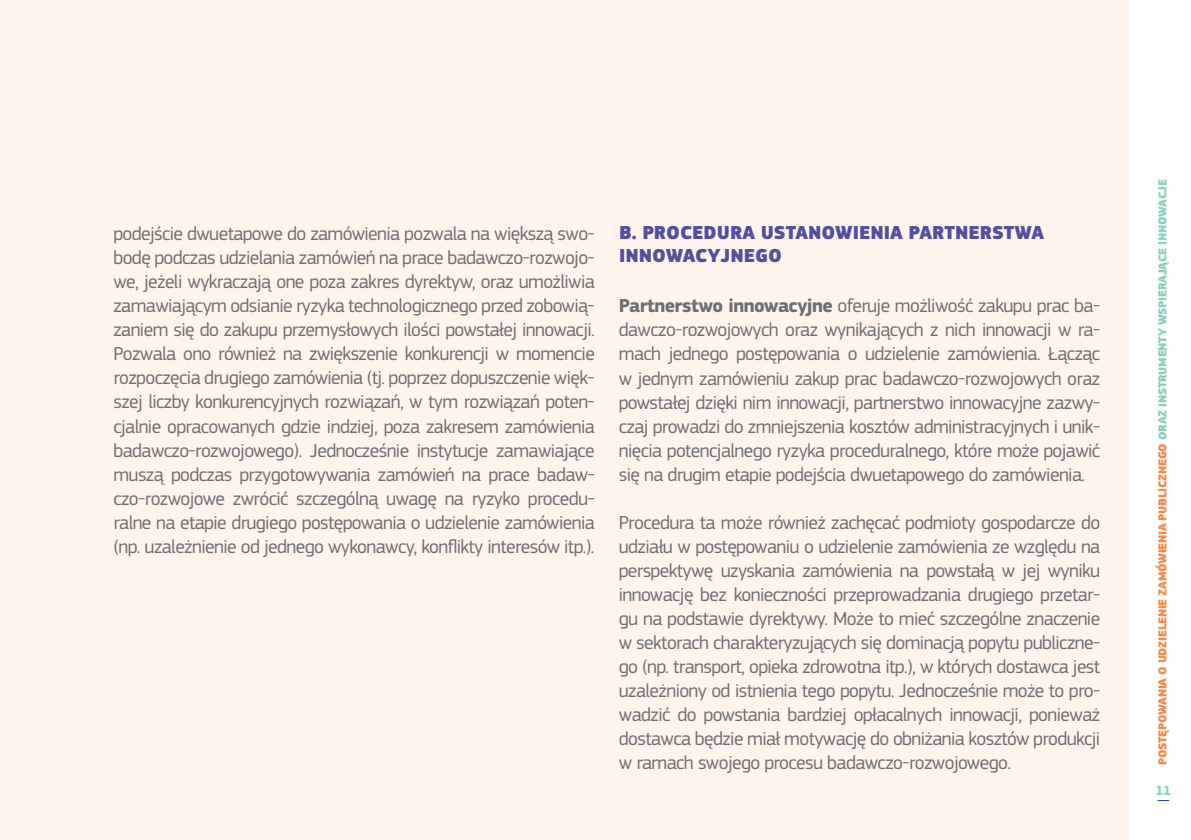
<style>
.page{position:relative;width:1191px;height:840px;background:#fff}
.page>*{position:absolute;margin:0;border:0;box-sizing:border-box;transform-origin:0 0}
.t1{font:19.6px/24px "EC Square Sans Pro";letter-spacing:-.03em;color:#6d6e71;text-align:justify}
.t2{font:900 19.6px/23.4px "EC Square Sans Pro Extra";color:#524fa1}
.t3{font:700 14px "EC Square Sans Pro";color:#8bd0c0}
.t4{font:900 12px "EC Square Sans Pro Extra";letter-spacing:-.02em;color:#f68a4c}
.s1{font-weight:700}
.s2{color:#8bd0c0}
</style>
<div class="page">
<div style="left:0;top:0;width:1128px;height:839px;background:#fff4ec"></div>
<p class="t1" style="left:113px;top:222px;width:483px">podejście dwuetapowe do zamówienia pozwala na większą swo&shy;bodę podczas udzielania zamówień na prace badawczo-rozwojo&shy;we, jeżeli wykraczają one poza zakres dyrektyw, oraz umożliwia zamawiającym odsianie ryzyka technologicznego przed zobowią&shy;zaniem się do zakupu przemysłowych ilości powstałej innowacji.<br>Pozwala ono również na zwiększenie konkurencji w momencie rozpoczęcia drugiego zamówienia (tj. poprzez dopuszczenie więk&shy;szej liczby konkurencyjnych rozwiązań, w tym rozwiązań poten&shy;cjalnie opracowanych gdzie indziej, poza zakresem zamówienia badawczo-rozwojowego). Jednocześnie instytucje zamawiające muszą podczas przygotowywania zamówień na prace badaw&shy;czo-rozwojowe zwrócić szczególną uwagę na ryzyko procedu&shy;ralne na etapie drugiego postępowania o udzielenie zamówienia (np. uzależnienie od jednego wykonawcy, konflikty interesów itp.).</p>
<p class="t2" style="left:619px;top:221px;width:427px">B. PROCEDURA USTANOWIENIA PARTNERSTWA<br>INNOWACYJNEGO</p>
<p class="t1" style="left:619px;top:294px;width:483px"><span class="s1">Partnerstwo innowacyjne</span> oferuje możliwość zakupu prac ba&shy;dawczo-rozwojowych oraz wynikających z nich innowacji w ra&shy;mach jednego postępowania o udzielenie zamówienia. Łącząc w jednym zamówieniu zakup prac badawczo-rozwojowych oraz powstałej dzięki nim innowacji, partnerstwo innowacyjne zazwy&shy;czaj prowadzi do zmniejszenia kosztów administracyjnych i unik&shy;nięcia potencjalnego ryzyka proceduralnego, które może pojawić się na drugim etapie podejścia dwuetapowego do zamówienia.</p>
<p class="t1" style="left:619px;top:510px;width:483px">Procedura ta może również zachęcać podmioty gospodarcze do udziału w postępowaniu o udzielenie zamówienia ze względu na perspektywę uzyskania zamówienia na powstałą w jej wyniku innowację bez konieczności przeprowadzania drugiego przetar&shy;gu na podstawie dyrektywy. Może to mieć szczególne znaczenie w sektorach charakteryzujących się dominacją popytu publiczne&shy;go (np. transport, opieka zdrowotna itp.), w których dostawca jest uzależniony od istnienia tego popytu. Jednocześnie może to pro&shy;wadzić do powstania bardziej opłacalnych innowacji, ponieważ dostawca będzie miał motywację do obniżania kosztów produkcji w ramach swojego procesu badawczo-rozwojowego.</p>
<p class="t4" style="left:1155px;top:764px;width:587px;rotate:-90deg">POSTĘPOWANIA O UDZIELENIE ZAMÓWIENIA PUBLICZNEGO <span class="s2">ORAZ INSTRUMENTY WSPIERAJĄCE INNOWACJE</span></p>
<p class="t3" style="left:1155px;top:781px;width:18px">11</p>
</div>
